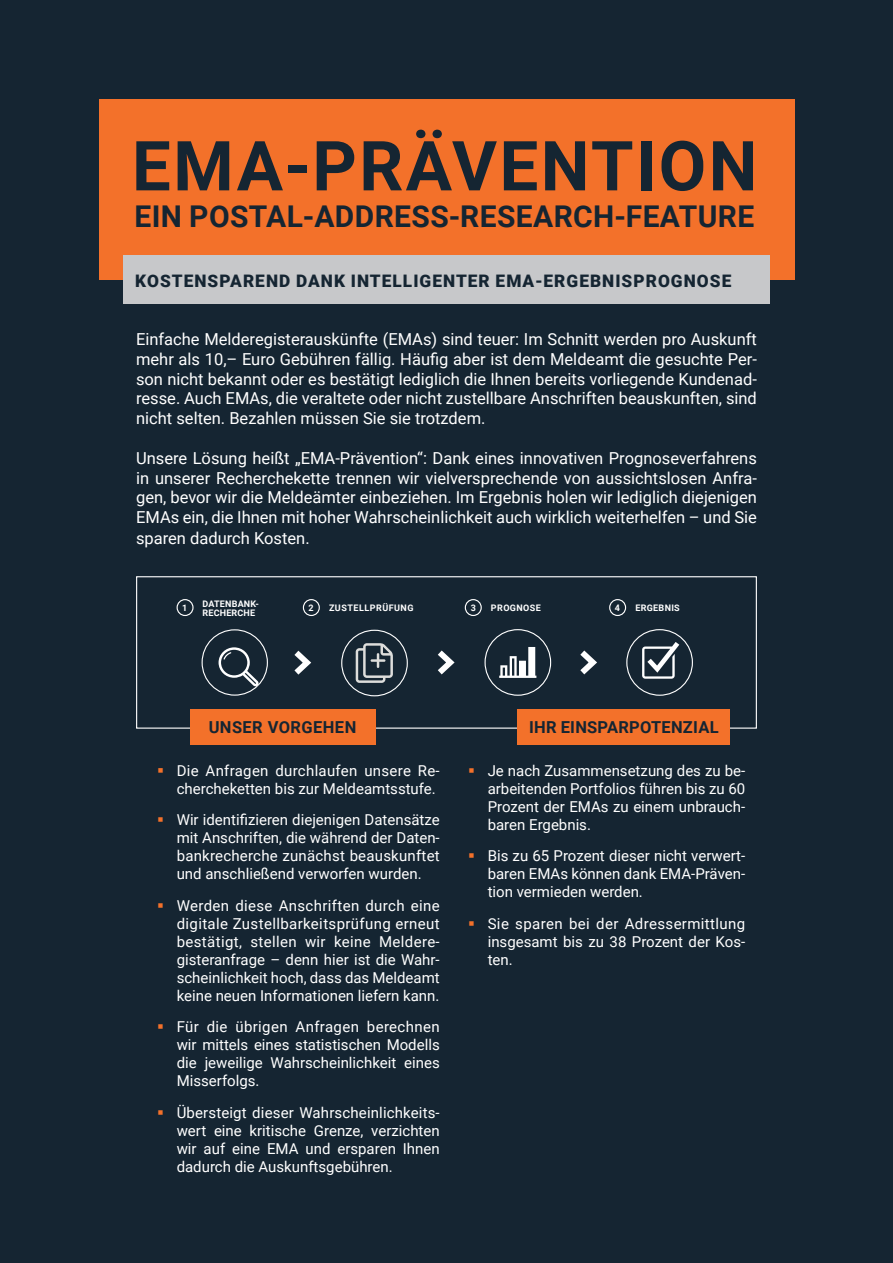
<style>
.page{position:relative;width:893px;height:1263px;background:#152532}
.page>*{position:absolute;margin:0;border:0;box-sizing:border-box;transform-origin:0 0}
.t1{font:700 69px "Roboto";letter-spacing:.035em;color:#152532}
.t2{font:700 30px "Roboto";letter-spacing:.015em;color:#152532}
.t3{font:900 17.25px "Roboto";letter-spacing:.06em;color:#152532}
.t4{font:16.5px/19.8px "Roboto";color:#fff;text-align:justify}
.t5{font:700 16.5px "Roboto";letter-spacing:.015em;color:#152532}
.t6{font:15px/18px "Roboto";color:#fff;text-align:justify}
.t7{font:700 9px/9px "Roboto";letter-spacing:.035em;color:#fff}
.t8{font:700 9px "Roboto";letter-spacing:.055em;color:#fff}
</style>
<div class="page">
<div style="left:99px;top:99px;width:695px;height:181px;background:#f3712a"></div>
<div style="left:123px;top:255px;width:647px;height:49px;background:#c7c8ca"></div>
<div style="left:136px;top:576px;width:621px;height:153px;border:1px solid #fff"></div>
<div style="left:341px;top:630px;width:67px;height:66px;border:1px solid #fff;border-radius:50%"></div>
<div style="left:484px;top:629px;width:67px;height:67px;border:1px solid #fff;border-radius:50%"></div>
<div style="left:626px;top:629px;width:67px;height:67px;border:1px solid #fff;border-radius:50%"></div>
<div style="left:202px;top:629px;width:66px;height:67px;border:1px solid #fff;border-radius:50%"></div>
<svg style="left:438px;top:650px;width:17px;height:25px"></svg>
<svg style="left:580px;top:650px;width:17px;height:25px"></svg>
<svg style="left:294px;top:650px;width:18px;height:25px"></svg>
<div style="left:177px;top:599px;width:17px;height:17px;border:1px solid #fff;border-radius:50%"></div>
<div style="left:303px;top:599px;width:17px;height:17px;border:1px solid #fff;border-radius:50%"></div>
<div style="left:465px;top:599px;width:17px;height:17px;border:1px solid #fff;border-radius:50%"></div>
<div style="left:609px;top:599px;width:17px;height:17px;border:1px solid #fff;border-radius:50%"></div>
<div style="left:190px;top:709px;width:185px;height:35px;background:#f3712a"></div>
<div style="left:518px;top:709px;width:212px;height:35px;background:#f3712a"></div>
<svg style="left:219px;top:647px;width:40px;height:39px"></svg>
<svg style="left:499px;top:647px;width:37px;height:31px"></svg>
<svg style="left:356px;top:643px;width:37px;height:40px"></svg>
<svg style="left:642px;top:642px;width:37px;height:37px"></svg>
<p class="t1" style="left:132px;top:117px;width:627px">EMA-PRÄVENTION</p>
<p class="t2" style="left:134px;top:195px;width:621px">EIN POSTAL-ADDRESS-RESEARCH-FEATURE</p>
<p class="t3" style="left:135px;top:268px;width:598px">KOSTENSPAREND DANK INTELLIGENTER EMA-ERGEBNISPROGNOSE</p>
<p class="t4" style="left:136px;top:329px;width:622px">Einfache Melderegisterauskünfte (EMAs) sind teuer: Im Schnitt werden pro Auskunft mehr als 10,– Euro Gebühren fällig. Häufig aber ist dem Meldeamt die gesuchte Per&shy;son nicht bekannt oder es bestätigt lediglich die Ihnen bereits vorliegende Kundenad&shy;resse. Auch EMAs, die veraltete oder nicht zustellbare Anschriften beauskunften, sind nicht selten. Bezahlen müssen Sie sie trotzdem.</p>
<p class="t4" style="left:136px;top:447px;width:622px">Unsere Lösung heißt „EMA-Prävention“: Dank eines innovativen Prognoseverfahrens in unserer Recherchekette trennen wir vielversprechende von aussichtslosen Anfra&shy;gen, bevor wir die Meldeämter einbeziehen. Im Ergebnis holen wir lediglich diejenigen EMAs ein, die Ihnen mit hoher Wahrscheinlichkeit auch wirklich weiterhelfen – und Sie sparen dadurch Kosten.</p>
<p class="t7" style="left:203px;top:599px;width:58px">DATENBANK-<br>RECHERCHE</p>
<p class="t7" style="left:182px;top:603px;width:7px">1</p>
<p class="t7" style="left:309px;top:603px;width:7px">2</p>
<p class="t8" style="left:329px;top:601px;width:86px">ZUSTELLPRÜFUNG</p>
<p class="t7" style="left:471px;top:603px;width:7px">3</p>
<p class="t7" style="left:491px;top:603px;width:51px">PROGNOSE</p>
<p class="t7" style="left:615px;top:603px;width:7px">4</p>
<p class="t7" style="left:635px;top:603px;width:46px">ERGEBNIS</p>
<p class="t5" style="left:209px;top:715px;width:149px">UNSER VORGEHEN</p>
<p class="t5" style="left:529px;top:715px;width:191px">IHR EINSPARPOTENZIAL</p>
<p class="t6" style="left:177px;top:761px;width:265px">Die Anfragen durchlaufen unsere Re&shy;chercheketten bis zur Meldeamtsstufe.</p>
<p class="t6" style="left:177px;top:810px;width:265px">Wir identifizieren diejenigen Datensätze mit Anschriften, die während der Daten&shy;bankrecherche zunächst beauskunftet und anschließend verworfen wurden.</p>
<p class="t6" style="left:177px;top:896px;width:265px">Werden diese Anschriften durch eine digitale Zustellbarkeitsprüfung erneut bestätigt, stellen wir keine Meldere&shy;gisteranfrage – denn hier ist die Wahr&shy;scheinlichkeit hoch, dass das Meldeamt keine neuen Informationen liefern kann.</p>
<p class="t6" style="left:177px;top:1017px;width:265px">Für die übrigen Anfragen berechnen wir mittels eines statistischen Modells die jeweilige Wahrscheinlichkeit eines Misserfolgs.</p>
<p class="t6" style="left:177px;top:1103px;width:265px">Übersteigt dieser Wahrscheinlichkeits&shy;wert eine kritische Grenze, verzichten wir auf eine EMA und ersparen Ihnen dadurch die Auskunftsgebühren.</p>
<p class="t6" style="left:488px;top:761px;width:259px">Je nach Zusammensetzung des zu be&shy;arbeitenden Portfolios führen bis zu 60<br>Prozent der EMAs zu einem unbrauch&shy;baren Ergebnis.</p>
<p class="t6" style="left:488px;top:846px;width:259px">Bis zu 65 Prozent dieser nicht verwert&shy;baren EMAs können dank EMA-Präven&shy;tion vermieden werden.</p>
<p class="t6" style="left:488px;top:914px;width:259px">Sie sparen bei der Adressermittlung insgesamt bis zu 38 Prozent der Kos&shy;ten.</p>
</div>
